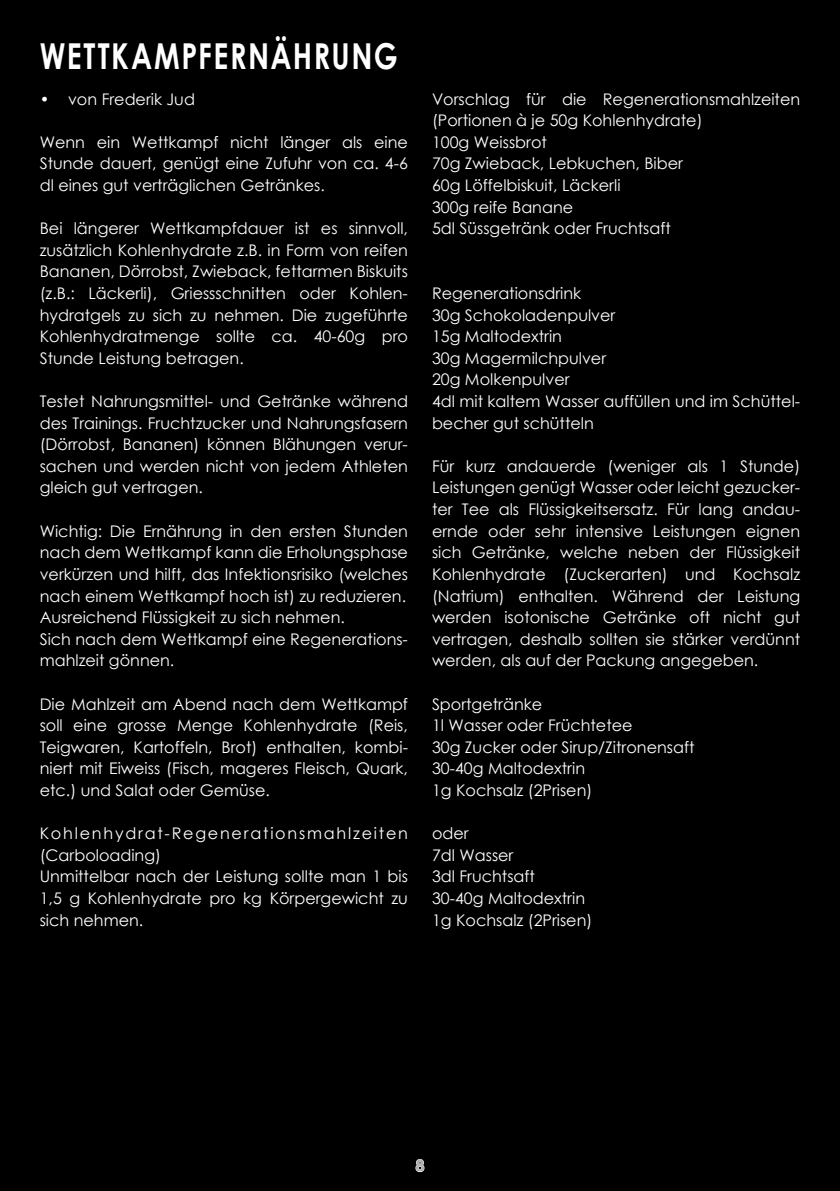
<style>
.page{position:relative;width:840px;height:1191px;background:#fff}
.page>*{position:absolute;margin:0;border:0;box-sizing:border-box;transform-origin:0 0}
.t1{font:700 35.8px "Century Gothic";letter-spacing:.05em;color:#fff;scale:.8 1}
.t2{font:16px/21.6px "Century Gothic";color:#fff}
.t3{font:700 16px "Century Gothic";color:#b2b2b2}
</style>
<div class="page">
<div style="left:0;top:0;width:839px;height:1191px;background:#000"></div>
<svg style="left:415px;top:1159px;width:10px;height:13px"></svg>
<h1 class="t1" style="left:40px;top:29px;width:449px">WETTKAMPF ERNÄHRUNG</h1>
<p class="t2" style="left:40px;top:88px;width:157px">• von Frederik Jud</p>
<p class="t2" style="left:40px;top:131px;width:369px;text-align:justify">Wenn ein Wettkampf nicht länger als eine Stunde dauert, genügt eine Zufuhr von ca. 4-6 dl eines gut verträglichen Getränkes.</p>
<p class="t2" style="left:40px;top:217px;width:369px;text-align:justify">Bei längerer Wettkampfdauer ist es sinnvoll, zusätzlich Kohlenhydrate z.B. in Form von reifen Bananen, Dörrobst, Zwieback, fettarmen Biskuits (z.B.: Läckerli), Griessschnitten oder Kohlen&shy;hydratgels zu sich zu nehmen. Die zugeführte Kohlenhydratmenge sollte ca. 40-60g pro Stunde Leistung betragen.</p>
<p class="t2" style="left:40px;top:390px;width:369px;text-align:justify">Testet Nahrungsmittel- und Getränke während des Trainings. Fruchtzucker und Nahrungsfasern (Dörrobst, Bananen) können Blähungen verur&shy;sachen und werden nicht von jedem Athleten gleich gut vertragen.</p>
<p class="t2" style="left:40px;top:520px;width:369px">Wichtig: Die Ernährung in den ersten Stunden nach dem Wettkampf kann die Erholungsphase verkürzen und hilft, das Infektionsrisiko (welches nach einem Wettkampf hoch ist) zu reduzieren.<br>Ausreichend Flüssigkeit zu sich nehmen.<br>Sich nach dem Wettkampf eine Regenerations&shy;mahlzeit gönnen.</p>
<p class="t2" style="left:40px;top:692px;width:369px;text-align:justify">Die Mahlzeit am Abend nach dem Wettkampf soll eine grosse Menge Kohlenhydrate (Reis, Teigwaren, Kartoffeln, Brot) enthalten, kombi&shy;niert mit Eiweiss (Fisch, mageres Fleisch, Quark, etc.) und Salat oder Gemüse.</p>
<p class="t2" style="left:40px;top:822px;width:369px">Kohlenhydrat-Regenerationsmahlzeiten (Carboloading)<br>Unmittelbar nach der Leistung sollte man 1 bis<br>1,5 g Kohlenhydrate pro kg Körpergewicht zu sich nehmen.</p>
<p class="t2" style="left:432px;top:88px;width:369px">Vorschlag für die Regenerationsmahlzeiten (Portionen à je 50g Kohlenhydrate)<br>100g Weissbrot<br>70g Zwieback, Lebkuchen, Biber<br>60g Löffelbiskuit, Läckerli<br>300g reife Banane<br>5dl Süssgetränk oder Fruchtsaft</p>
<p class="t2" style="left:432px;top:282px;width:369px">Regenerationsdrink<br>30g Schokoladenpulver<br>15g Maltodextrin<br>30g Magermilchpulver<br>20g Molkenpulver<br>4dl mit kaltem Wasser auffüllen und im Schüttel&shy;becher gut schütteln</p>
<p class="t2" style="left:432px;top:455px;width:369px;text-align:justify">Für kurz andauerde (weniger als 1 Stunde)<br>Leistungen genügt Wasser oder leicht gezucker&shy;ter Tee als Flüssigkeitsersatz. Für lang andau&shy;ernde oder sehr intensive Leistungen eignen sich Getränke, welche neben der Flüssigkeit Kohlenhydrate (Zuckerarten) und Kochsalz (Natrium) enthalten. Während der Leistung werden isotonische Getränke oft nicht gut vertragen, deshalb sollten sie stärker verdünnt werden, als auf der Packung angegeben.</p>
<p class="t2" style="left:432px;top:692px;width:264px">Sportgetränke<br>1l Wasser oder Früchtetee<br>30g Zucker oder Sirup/Zitronensaft<br>30-40g Maltodextrin<br>1g Kochsalz (2Prisen)</p>
<p class="t2" style="left:432px;top:822px;width:162px">oder<br>7dl Wasser<br>3dl Fruchtsaft<br>30-40g Maltodextrin<br>1g Kochsalz (2Prisen)</p>
<p class="t3" style="left:415px;top:1153px;width:10px">8</p>
</div>
